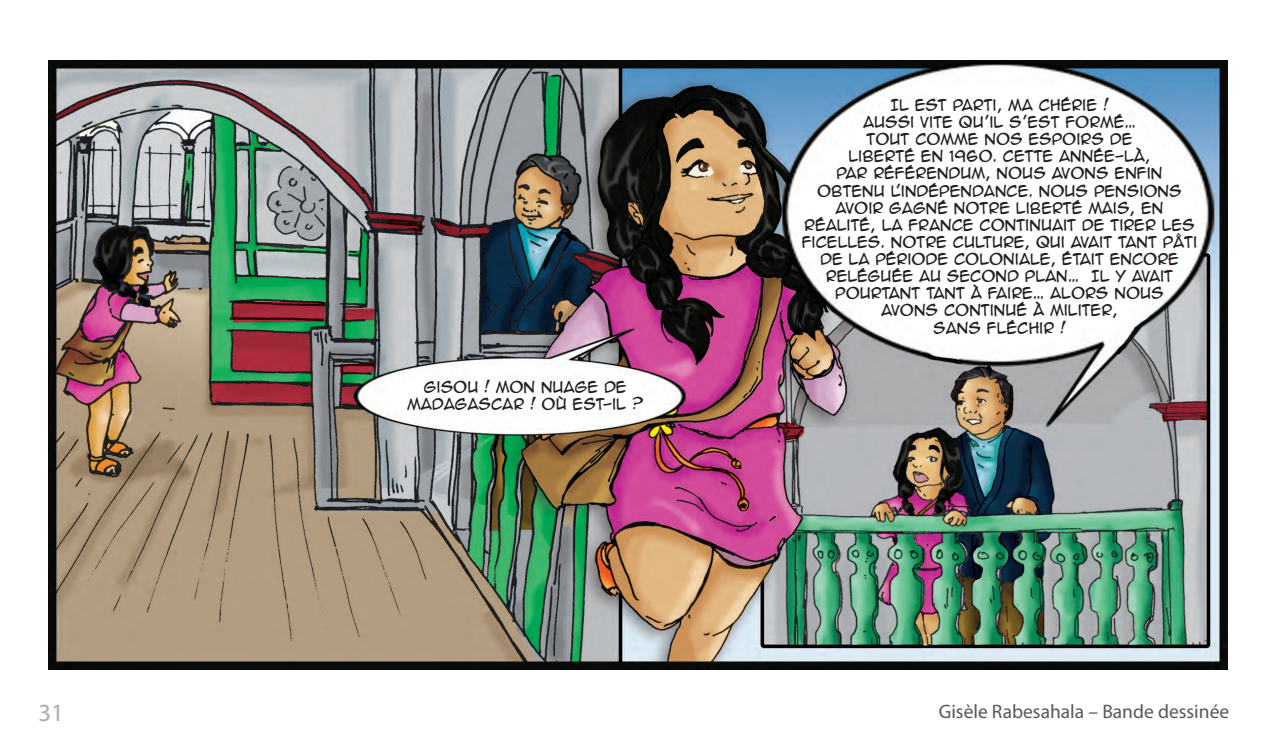
<style>
.page{position:relative;width:1276px;height:745px;background:#fff}
.page>*{position:absolute;margin:0;border:0;box-sizing:border-box;transform-origin:0 0}
.t1{font:24.75px "Myriad Pro";color:#aaabaf}
.t2{font:19.5px "Myriad Pro";color:#57585a}
.t3{font:14.25px/17.1px "Anime Ace 2.0 BB";color:#231f20;text-align:center}
</style>
<div class="page">
<img style="left:48px;top:61px;width:1180px;height:607px">
<p class="t3" style="left:407px;top:377px;width:238px">GISOU ! MON NUAGE DE<br>MADAGASCAR ! OÙ EST-IL ?</p>
<p class="t3" style="left:801px;top:96px;width:397px">IL EST PARTI, MA CHÉRIE !<br>AUSSI VITE QU’IL S’EST FORMÉ…<br>TOUT COMME NOS ESPOIRS DE<br>LIBERTÉ EN 1960. CETTE ANNÉE-LÀ,<br>PAR RÉFÉRENDUM, NOUS AVONS ENFIN<br>OBTENU L’INDÉPENDANCE. NOUS PENSIONS<br>AVOIR GAGNÉ NOTRE LIBERTÉ MAIS, EN<br>RÉALITÉ, LA FRANCE CONTINUAIT DE TIRER LES<br>FICELLES. NOTRE CULTURE, QUI AVAIT TANT PÂTI<br>DE LA PÉRIODE COLONIALE, ÉTAIT ENCORE<br>RELÉGUÉE AU SECOND PLAN… IL Y AVAIT<br>POURTANT TANT À FAIRE… ALORS NOUS<br>AVONS CONTINUÉ À MILITER,<br>SANS FLÉCHIR !</p>
<h1 class="t1" style="left:38px;top:696px;width:27px">31</h1>
<h2 class="t2" style="left:938px;top:699px;width:292px">Gisèle Rabesahala – Bande dessinée</h2>
</div>
